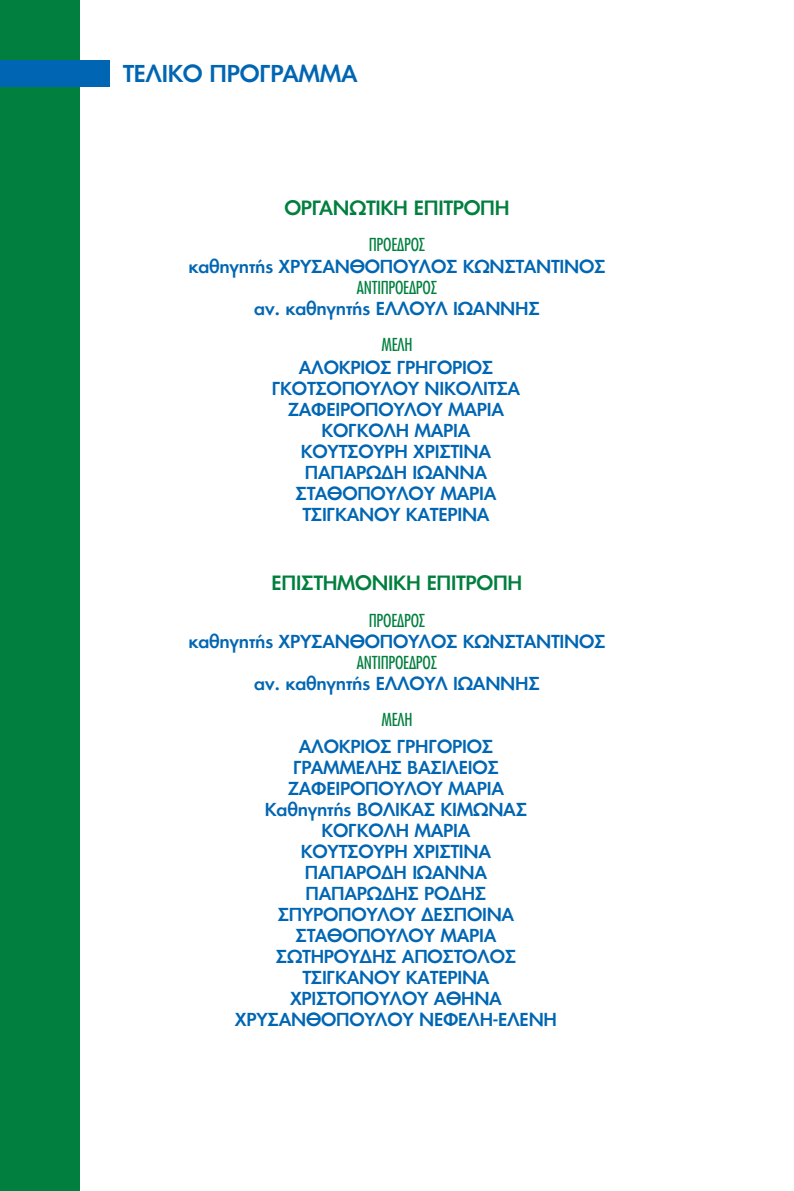
<style>
.page{position:relative;width:794px;height:1191px;background:#fff}
.page>*{position:absolute;margin:0;border:0;box-sizing:border-box;transform-origin:0 0}
.t1{font:500 22.75px "PF Futura Neu";letter-spacing:-.015em;color:#0066b3}
.t2{font:500 19.25px "PF Futura Neu";letter-spacing:-.015em;color:#007f3e}
.t3{font:500 17.5px/21px "PF Futura Neu";letter-spacing:-.015em;color:#0066b3;text-align:center}
.t4{font:500 17.5px "PF Futura Neu Cond";letter-spacing:-.015em;color:#007f3e}
</style>
<div class="page">
<div style="left:0;top:0;width:79px;height:1191px;background:#007f3e"></div>
<div style="left:0;top:61px;width:109px;height:26px;background:#0066b3"></div>
<h1 class="t1" style="left:123px;top:59px;width:236px">ΤΕΛΙΚΟ ΠΡΟΓΡΑΜΜΑ</h1>
<p class="t2" style="left:284px;top:195px;width:227px">ΟΡΓΑΝΩΤΙΚΗ ΕΠΙΤΡΟΠΗ</p>
<p class="t4" style="left:369px;top:234px;width:58px">ΠΡΟΕΔΡΟΣ</p>
<p class="t3" style="left:188px;top:255px;width:419px">καθηγητής ΧΡΥΣΑΝΘΟΠΟΥΛΟΣ ΚΩΝΣΤΑΝΤΙΝΟΣ</p>
<p class="t4" style="left:357px;top:276px;width:82px">ANTIΠΡΟΕΔΡΟΣ</p>
<p class="t3" style="left:254px;top:297px;width:287px">αν. καθηγητής ΕΛΛΟΥΛ ΙΩΑΝΝΗΣ</p>
<p class="t4" style="left:381px;top:334px;width:33px">ΜΕΛΗ</p>
<p class="t3" style="left:272px;top:356px;width:250px">ΑΛΟΚΡΙΟΣ ΓΡΗΓΟΡΙΟΣ<br>ΓΚΟΤΣΟΠΟΥΛΟΥ ΝΙΚΟΛΙΤΣΑ<br>ΖΑΦΕΙΡΟΠΟΥΛΟΥ ΜΑΡΙΑ<br>ΚΟΓΚΟΛΗ ΜΑΡΙΑ<br>ΚΟΥΤΣΟΥΡΗ ΧΡΙΣΤΙΝΑ<br>ΠΑΠΑΡΩΔΗ ΙΩΑΝΝΑ<br>ΣΤΑΘΟΠΟΥΛΟΥ ΜΑΡΙΑ<br>ΤΣΙΓΚΑΝΟΥ ΚΑΤΕΡΙΝΑ</p>
<p class="t2" style="left:271px;top:570px;width:252px">ΕΠΙΣΤΗΜΟΝΙΚΗ ΕΠΙΤΡΟΠΗ</p>
<p class="t4" style="left:369px;top:609px;width:58px">ΠΡΟΕΔΡΟΣ</p>
<p class="t3" style="left:188px;top:630px;width:419px">καθηγητής ΧΡΥΣΑΝΘΟΠΟΥΛΟΣ ΚΩΝΣΤΑΝΤΙΝΟΣ</p>
<p class="t4" style="left:357px;top:651px;width:82px">ANTIΠΡΟΕΔΡΟΣ</p>
<p class="t3" style="left:254px;top:672px;width:287px">αν. καθηγητής ΕΛΛΟΥΛ ΙΩΑΝΝΗΣ</p>
<p class="t4" style="left:381px;top:709px;width:33px">ΜΕΛΗ</p>
<p class="t3" style="left:235px;top:736px;width:323px">ΑΛΟΚΡΙΟΣ ΓΡΗΓΟΡΙΟΣ<br>ΓΡΑΜΜΕΛΗΣ ΒΑΣΙΛΕΙΟΣ<br>ΖΑΦΕΙΡΟΠΟΥΛΟΥ ΜΑΡΙΑ<br>Καθηγητής ΒΟΛΙΚΑΣ ΚΙΜΩΝΑΣ<br>ΚΟΓΚΟΛΗ ΜΑΡΙΑ<br>ΚΟΥΤΣΟΥΡΗ ΧΡΙΣΤΙΝΑ<br>ΠΑΠΑΡΟΔΗ ΙΩΑΝΝΑ<br>ΠΑΠΑΡΩΔΗΣ ΡΟΔΗΣ<br>ΣΠΥΡΟΠΟΥΛΟΥ ΔΕΣΠΟΙΝΑ<br>ΣΤΑΘΟΠΟΥΛΟΥ ΜΑΡΙΑ<br>ΣΩΤΗΡΟΥΔΗΣ ΑΠΟΣΤΟΛΟΣ<br>ΤΣΙΓΚΑΝΟΥ ΚΑΤΕΡΙΝΑ<br>ΧΡΙΣΤΟΠΟΥΛΟΥ ΑΘΗΝΑ<br>ΧΡΥΣΑΝΘΟΠΟΥΛΟΥ ΝΕΦΕΛΗ-ΕΛΕΝΗ</p>
</div>
